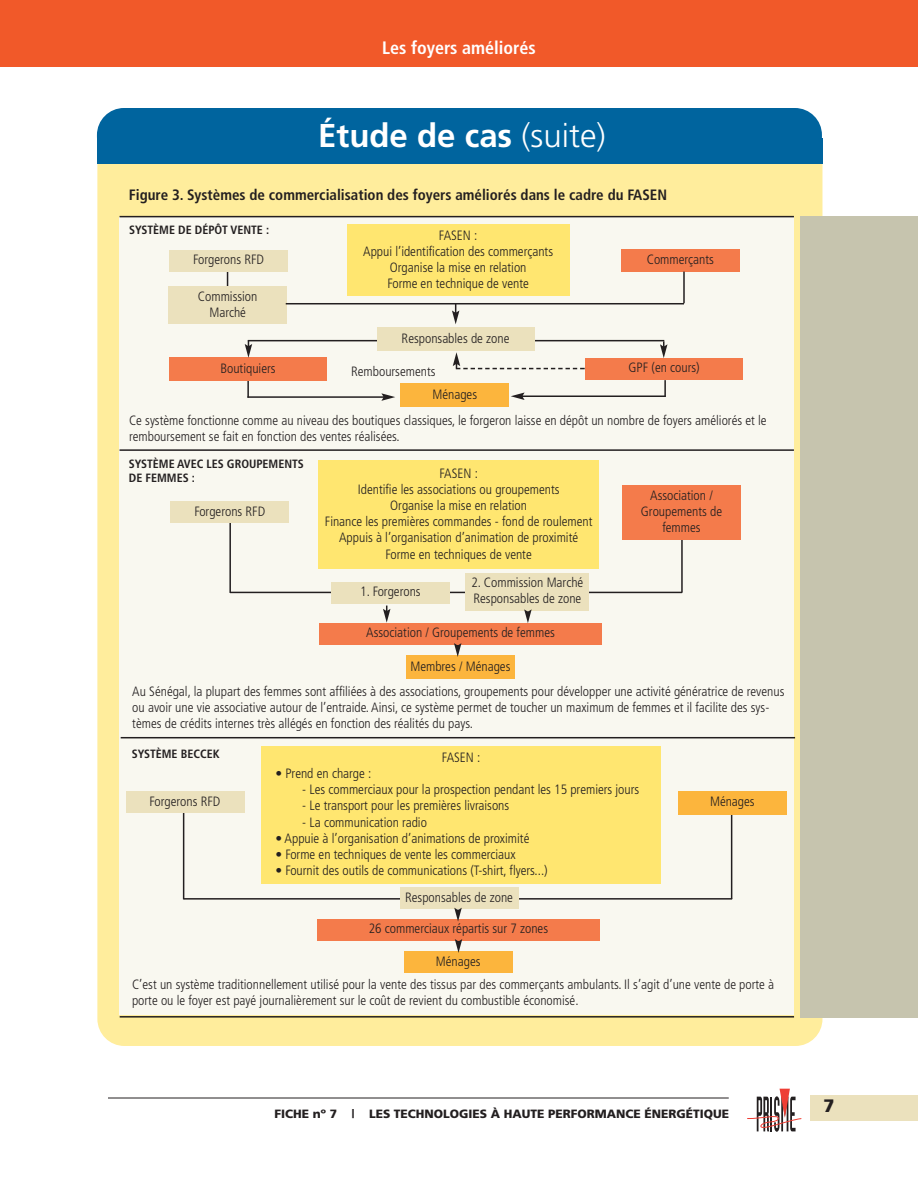
<style>
.page{position:relative;width:918px;height:1188px;background:#fff}
.page>*{position:absolute;margin:0;border:0;box-sizing:border-box;transform-origin:0 0}
.t1{font:700 33px "Frutiger";color:#fff}
.t2{font:700 condensed 18px "Frutiger";color:#fff}
.t3{font:900 18px "Frutiger";color:#231f20}
.t4{font:700 condensed 15px "Frutiger";color:#231f20}
.t5{font:300 condensed 13.5px/16.2px "Frutiger";color:#231f20;text-align:center}
.t6{font:700 condensed 12px/14.4px "Frutiger";color:#231f20}
.t7{font:900 12px "Frutiger";color:#231f20}
.s1{font-weight:300}
</style>
<div class="page">
<div style="left:97px;top:138px;width:725px;height:908px;background:#ffed9c;border-radius:27px"></div>
<div style="left:120px;top:217px;width:674px;height:798px;background:#f9f8f0"></div>
<svg style="left:247px;top:381px;width:2px;height:15px"></svg>
<svg style="left:227px;top:271px;width:1px;height:15px"></svg>
<div style="left:97px;top:108px;width:725px;height:56px;background:#00649e;border-radius:27px"></div>
<div style="left:97px;top:138px;width:725px;height:26px;background:#00649e"></div>
<div style="left:0;top:0;width:918px;height:67px;background:#f15929"></div>
<div style="left:810px;top:1095px;width:108px;height:25px;background:#ebe1bd"></div>
<hr style="left:108px;top:1098px;width:621px;height:1px;background:#231f20">
<svg style="left:747px;top:1089px;width:55px;height:43px"></svg>
<hr style="left:120px;top:216px;width:674px;height:1px;background:#231f20">
<hr style="left:120px;top:449px;width:674px;height:2px;background:#231f20">
<div style="left:169px;top:250px;width:119px;height:21px;background:#ebe1bd"></div>
<div style="left:347px;top:225px;width:223px;height:71px;background:#ffe670"></div>
<div style="left:169px;top:286px;width:118px;height:38px;background:#ebe1bd"></div>
<div style="left:621px;top:249px;width:119px;height:22px;background:#f47b4b"></div>
<div style="left:400px;top:383px;width:109px;height:24px;background:#fcb53d"></div>
<div style="left:169px;top:358px;width:158px;height:23px;background:#f47b4b"></div>
<div style="left:585px;top:358px;width:158px;height:21px;background:#f47b4b"></div>
<hr style="left:286px;top:303px;width:398px;height:1px;background:#231f20">
<hr style="left:683px;top:272px;width:2px;height:31px;background:#231f20">
<svg style="left:452px;top:304px;width:7px;height:20px"></svg>
<svg style="left:245px;top:340px;width:7px;height:18px"></svg>
<hr style="left:248px;top:340px;width:416px;height:1px;background:#231f20">
<svg style="left:660px;top:341px;width:8px;height:17px"></svg>
<div style="left:377px;top:328px;width:157px;height:23px;background:#ebe1bd"></div>
<svg style="left:453px;top:352px;width:132px;height:17px"></svg>
<hr style="left:247px;top:396px;width:137px;height:2px;background:#231f20">
<svg style="left:381px;top:393px;width:14px;height:8px"></svg>
<hr style="left:522px;top:396px;width:144px;height:1px;background:#231f20">
<svg style="left:511px;top:393px;width:14px;height:7px"></svg>
<svg style="left:664px;top:380px;width:2px;height:17px"></svg>
<hr style="left:121px;top:737px;width:674px;height:1px;background:#231f20">
<div style="left:318px;top:460px;width:281px;height:108px;background:#ffe670"></div>
<div style="left:406px;top:655px;width:109px;height:24px;background:#fcb53d"></div>
<div style="left:319px;top:623px;width:283px;height:22px;background:#f47b4b"></div>
<hr style="left:229px;top:514px;width:2px;height:79px;background:#231f20">
<hr style="left:230px;top:592px;width:452px;height:1px;background:#231f20">
<div style="left:331px;top:582px;width:119px;height:21px;background:#ebe1bd"></div>
<div style="left:465px;top:573px;width:124px;height:37px;background:#ebe1bd"></div>
<hr style="left:681px;top:523px;width:2px;height:70px;background:#231f20">
<div style="left:171px;top:502px;width:118px;height:21px;background:#ebe1bd"></div>
<div style="left:622px;top:485px;width:119px;height:54px;background:#f47b4b"></div>
<svg style="left:383px;top:606px;width:7px;height:17px"></svg>
<svg style="left:524px;top:609px;width:8px;height:14px"></svg>
<svg style="left:454px;top:643px;width:7px;height:14px"></svg>
<div style="left:261px;top:746px;width:400px;height:137px;background:#ffe670"></div>
<div style="left:404px;top:951px;width:109px;height:22px;background:#fcb53d"></div>
<div style="left:317px;top:919px;width:283px;height:22px;background:#f47b4b"></div>
<hr style="left:183px;top:799px;width:1px;height:100px;background:#231f20">
<hr style="left:183px;top:898px;width:549px;height:2px;background:#231f20">
<div style="left:400px;top:888px;width:118px;height:21px;background:#ebe1bd"></div>
<hr style="left:731px;top:808px;width:1px;height:91px;background:#231f20">
<div style="left:126px;top:792px;width:118px;height:21px;background:#ebe1bd"></div>
<svg style="left:454px;top:908px;width:8px;height:14px"></svg>
<svg style="left:455px;top:939px;width:7px;height:14px"></svg>
<div style="left:678px;top:791px;width:109px;height:23px;background:#fcb53d"></div>
<div style="left:800px;top:216px;width:118px;height:802px;background:#c6c4ae"></div>
<hr style="left:120px;top:1016px;width:674px;height:2px;background:#231f20">
<h2 class="t2" style="left:382px;top:40px;width:155px">Les foyers améliorés</h2>
<h1 class="t1" style="left:318px;top:122px;width:289px">Étude de cas <span class="s1">(suite)</span></h1>
<p class="t4" style="left:129px;top:189px;width:540px">Figure 3. Systèmes de commercialisation des foyers améliorés dans le cadre du FASEN</p>
<p class="t6" style="left:129px;top:224px;width:141px">SYSTÈME DE DÉPÔT VENTE :</p>
<p class="t5" style="left:193px;top:253px;width:72px">Forgerons RFD</p>
<p class="t5" style="left:363px;top:228px;width:191px">FASEN :<br>Appui l’identification des commerçants<br>Organise la mise en relation<br>Forme en technique de vente</p>
<p class="t5" style="left:647px;top:252px;width:69px">Commerçants</p>
<p class="t5" style="left:198px;top:289px;width:61px">Commission<br>Marché</p>
<p class="t5" style="left:402px;top:331px;width:109px">Responsables de zone</p>
<p class="t5" style="left:220px;top:361px;width:57px">Boutiquiers</p>
<p class="t5" style="left:629px;top:361px;width:73px">GPF (en cours)</p>
<p class="t5" style="left:351px;top:365px;width:86px">Remboursements</p>
<p class="t5" style="left:432px;top:387px;width:46px">Ménages</p>
<p class="t5" style="left:129px;top:413px;width:639px;text-align:left">Ce système fonctionne comme au niveau des boutiques classiques, le forgeron laisse en dépôt un nombre de foyers améliorés et le remboursement se fait en fonction des ventes réalisées.</p>
<p class="t6" style="left:129px;top:458px;width:177px">SYSTÈME AVEC LES GROUPEMENTS<br>DE FEMMES :</p>
<p class="t5" style="left:325px;top:466px;width:269px">FASEN :<br>Identifie les associations ou groupements<br>Organise la mise en relation<br>Finance les premières commandes - fond de roulement Appuis à l’organisation d’animation de proximité Forme en techniques de vente</p>
<p class="t5" style="left:641px;top:488px;width:83px">Association /<br>Groupements de femmes</p>
<p class="t5" style="left:194px;top:504px;width:72px">Forgerons RFD</p>
<p class="t5" style="left:360px;top:585px;width:62px">1. Forgerons</p>
<p class="t5" style="left:471px;top:575px;width:113px;text-align:left">2. Commission Marché<br>Responsables de zone</p>
<p class="t5" style="left:366px;top:626px;width:190px">Association / Groupements de femmes</p>
<p class="t5" style="left:410px;top:659px;width:102px">Membres / Ménages</p>
<p class="t5" style="left:132px;top:684px;width:654px;text-align:left">Au Sénégal, la plupart des femmes sont affiliées à des associations, groupements pour développer une activité génératrice de revenus ou avoir une vie associative autour de l’entraide. Ainsi, ce système permet de toucher un maximum de femmes et il facilite des sys&shy;tèmes de crédits internes très allégés en fonction des réalités du pays.</p>
<p class="t6" style="left:132px;top:748px;width:89px">SYSTÈME BECCEK</p>
<p class="t5" style="left:442px;top:750px;width:40px">FASEN :</p>
<p class="t5" style="left:275px;top:766px;width:98px">• Prend en charge :</p>
<p class="t5" style="left:302px;top:782px;width:338px">- Les commerciaux pour la prospection pendant les 15 premiers jours</p>
<p class="t5" style="left:302px;top:799px;width:208px">- Le transport pour les premières livraisons</p>
<p class="t5" style="left:302px;top:815px;width:126px">- La communication radio</p>
<p class="t5" style="left:275px;top:831px;width:256px">• Appuie à l’organisation d’animations de proximité</p>
<p class="t5" style="left:275px;top:847px;width:242px">• Forme en techniques de vente les commerciaux</p>
<p class="t5" style="left:275px;top:863px;width:274px">• Fournit des outils de communications (T-shirt, flyers...)</p>
<p class="t5" style="left:150px;top:794px;width:72px">Forgerons RFD</p>
<p class="t5" style="left:710px;top:794px;width:46px">Ménages</p>
<p class="t5" style="left:405px;top:890px;width:109px">Responsables de zone</p>
<p class="t5" style="left:369px;top:922px;width:181px">26 commerciaux répartis sur 7 zones</p>
<p class="t5" style="left:436px;top:954px;width:46px">Ménages</p>
<p class="t5" style="left:132px;top:977px;width:644px;text-align:left">C’est un système traditionnellement utilisé pour la vente des tissus par des commerçants ambulants. Il s’agit d’une vente de porte à porte ou le foyer est payé journalièrement sur le coût de revient du combustible économisé.</p>
<p class="t7" style="left:275px;top:1109px;width:456px">FICHE nº 7 | LES TECHNOLOGIES À HAUTE PERFORMANCE ÉNERGÉTIQUE</p>
<h2 class="t3" style="left:824px;top:1098px;width:13px">7</h2>
</div>
